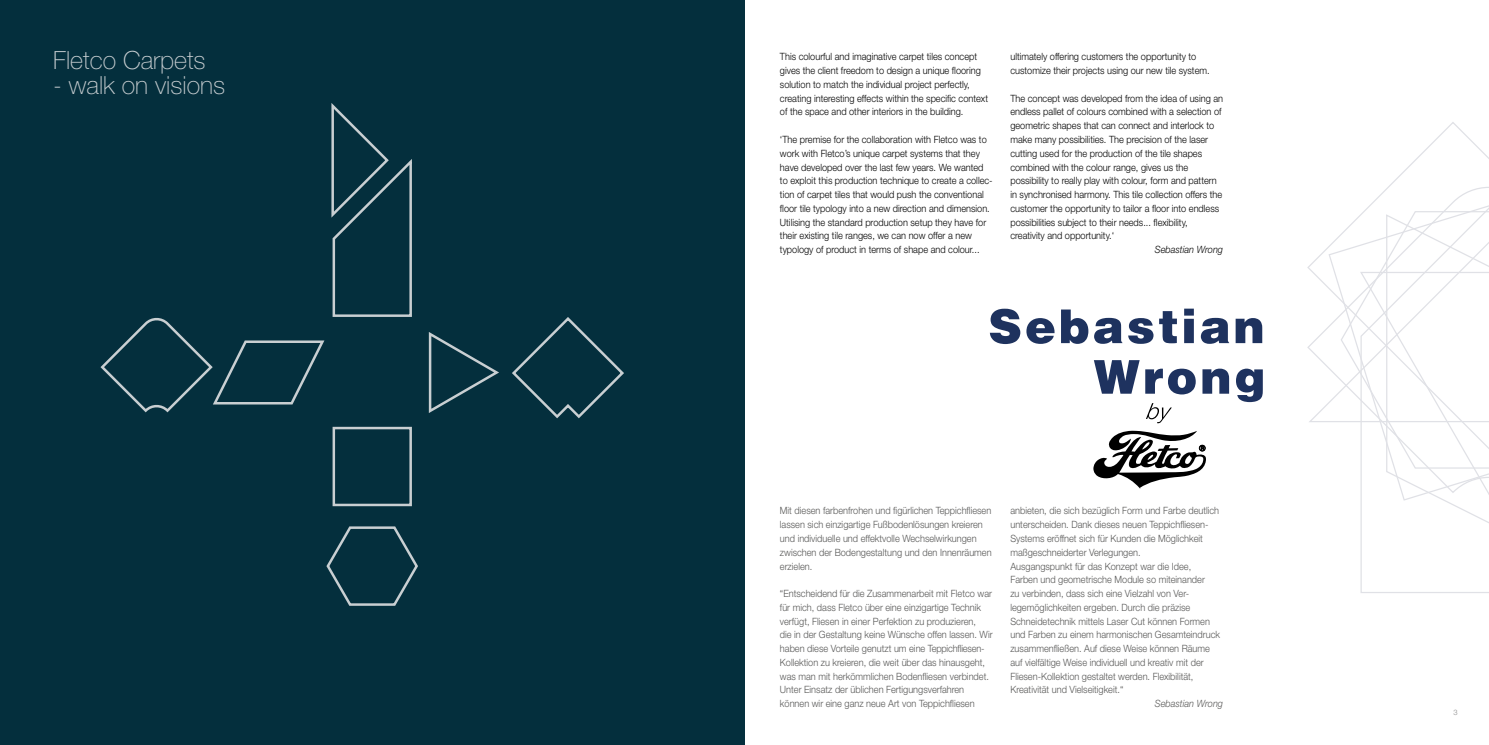
<style>
.page{position:relative;width:1489px;height:745px;background:#fff}
.page>*{position:absolute;margin:0;border:0;box-sizing:border-box;transform-origin:0 0}
.t1{font:100 25px "Helvetica Neue LT Std";color:#c9cfd2}
.t2{font:300 10px/13.8px "Helvetica Neue LT Std";color:#000;scale:.92 1}
.t3{font:300 10px/13.8px "Helvetica Neue LT Std";color:#575756;scale:.92 1}
.t4{font:italic 300 10px "Helvetica Neue LT Std";color:#575756;scale:.92 1}
.t5{font:italic 300 10px "Helvetica Neue LT Std";color:#000;scale:.92 1}
.t6{font:300 7.5px "Helvetica Neue LT Std";color:#878787}
</style>
<div class="page">
<div style="left:0;top:0;width:744px;height:744px;background:#042f3d"></div>
<svg style="left:428px;top:332px;width:71px;height:81px"></svg>
<div style="left:332px;top:426px;width:80px;height:80px;border:2px solid #c9cfd2"></div>
<svg style="left:100px;top:103px;width:312px;height:310px"></svg>
<svg style="left:512px;top:317px;width:112px;height:102px"></svg>
<svg style="left:326px;top:526px;width:92px;height:80px"></svg>
<svg style="left:1094px;top:360px;width:45px;height:33px"></svg>
<svg style="left:1145px;top:368px;width:50px;height:26px"></svg>
<svg style="left:1202px;top:368px;width:26px;height:25px"></svg>
<svg style="left:1236px;top:368px;width:26px;height:34px"></svg>
<svg style="left:989px;top:308px;width:31px;height:36px"></svg>
<svg style="left:1026px;top:318px;width:28px;height:25px"></svg>
<svg style="left:1061px;top:309px;width:27px;height:34px"></svg>
<svg style="left:1094px;top:317px;width:28px;height:26px"></svg>
<svg style="left:1128px;top:318px;width:25px;height:25px"></svg>
<svg style="left:1159px;top:311px;width:17px;height:32px"></svg>
<svg style="left:1184px;top:308px;width:9px;height:35px"></svg>
<svg style="left:1200px;top:317px;width:28px;height:26px"></svg>
<svg style="left:1235px;top:318px;width:27px;height:25px"></svg>
<svg style="left:1146px;top:403px;width:25px;height:20px"></svg>
<svg style="left:1093px;top:430px;width:112px;height:57px"></svg>
<svg style="left:1365px;top:122px;width:123px;height:88px"></svg>
<svg style="left:1307px;top:210px;width:181px;height:365px"></svg>
<h1 class="t1" style="left:53px;top:46px;width:154px">Fletco Carpets</h1>
<h1 class="t1" style="left:53px;top:71px;width:173px">- walk on visions</h1>
<p class="t2" style="left:780px;top:50px;width:228px">This colourful and imaginative carpet tiles concept gives the client freedom to design a unique flooring solution to match the individual project perfectly, creating interesting effects within the specific context of the space and other interiors in the building.</p>
<p class="t2" style="left:780px;top:132px;width:233px">‘The premise for the collaboration with Fletco was to work with Fletco’s unique carpet systems that they have developed over the last few years. We wanted to exploit this production technique to create a collec&shy;tion of carpet tiles that would push the conventional floor tile typology into a new direction and dimension.<br>Utilising the standard production setup they have for their existing tile ranges, we can now offer a new typology of product in terms of shape and colour...</p>
<p class="t2" style="left:1010px;top:50px;width:218px">ultimately offering customers the opportunity to customize their projects using our new tile system.</p>
<p class="t2" style="left:1010px;top:91px;width:233px">The concept was developed from the idea of using an endless pallet of colours combined with a selection of geometric shapes that can connect and interlock to make many possibilities. The precision of the laser cutting used for the production of the tile shapes combined with the colour range, gives us the possibility to really play with colour, form and pattern in synchronised harmony. This tile collection offers the customer the opportunity to tailor a floor into endless possibilities subject to their needs... flexibility, creativity and opportunity.‘</p>
<p class="t5" style="left:1154px;top:243px;width:76px">Sebastian Wrong</p>
<p class="t3" style="left:780px;top:503px;width:232px">Mit diesen farbenfrohen und figürlichen Teppichfliesen lassen sich einzigartige Fußbodenlösungen kreieren und individuelle und effektvolle Wechselwirkungen zwischen der Bodengestaltung und den Innenräumen erzielen.</p>
<p class="t3" style="left:780px;top:586px;width:233px">“Entscheidend für die Zusammenarbeit mit Fletco war für mich, dass Fletco über eine einzigartige Technik verfügt, Fliesen in einer Perfektion zu produzieren,<br>die in der Gestaltung keine Wünsche offen lassen. Wir haben diese Vorteile genutzt um eine Teppichfliesen-Kollektion zu kreieren, die weit über das hinausgeht, was man mit herkömmlichen Bodenfliesen verbindet.<br>Unter Einsatz der üblichen Fertigungsverfahren können wir eine ganz neue Art von Teppichfliesen</p>
<p class="t3" style="left:1010px;top:503px;width:229px">anbieten, die sich bezüglich Form und Farbe deutlich unterscheiden. Dank dieses neuen Teppichfliesen-Systems eröffnet sich für Kunden die Möglichkeit maßgeschneiderter Verlegungen.<br>Ausgangspunkt für das Konzept war die Idee, Farben und geometrische Module so miteinander<br>zu verbinden, dass sich eine Vielzahl von Ver&shy;legemöglichkeiten ergeben. Durch die präzise Schneidetechnik mittels Laser Cut können Formen und Farben zu einem harmonischen Gesamteindruck zusammenfließen. Auf diese Weise können Räume auf vielfältige Weise individuell und kreativ mit der Fliesen-Kollektion gestaltet werden. Flexibilität, Kreativität und Vielseitigkeit.“</p>
<p class="t4" style="left:1154px;top:697px;width:76px">Sebastian Wrong</p>
<p class="t6" style="left:1453px;top:707px;width:6px">3</p>
</div>
